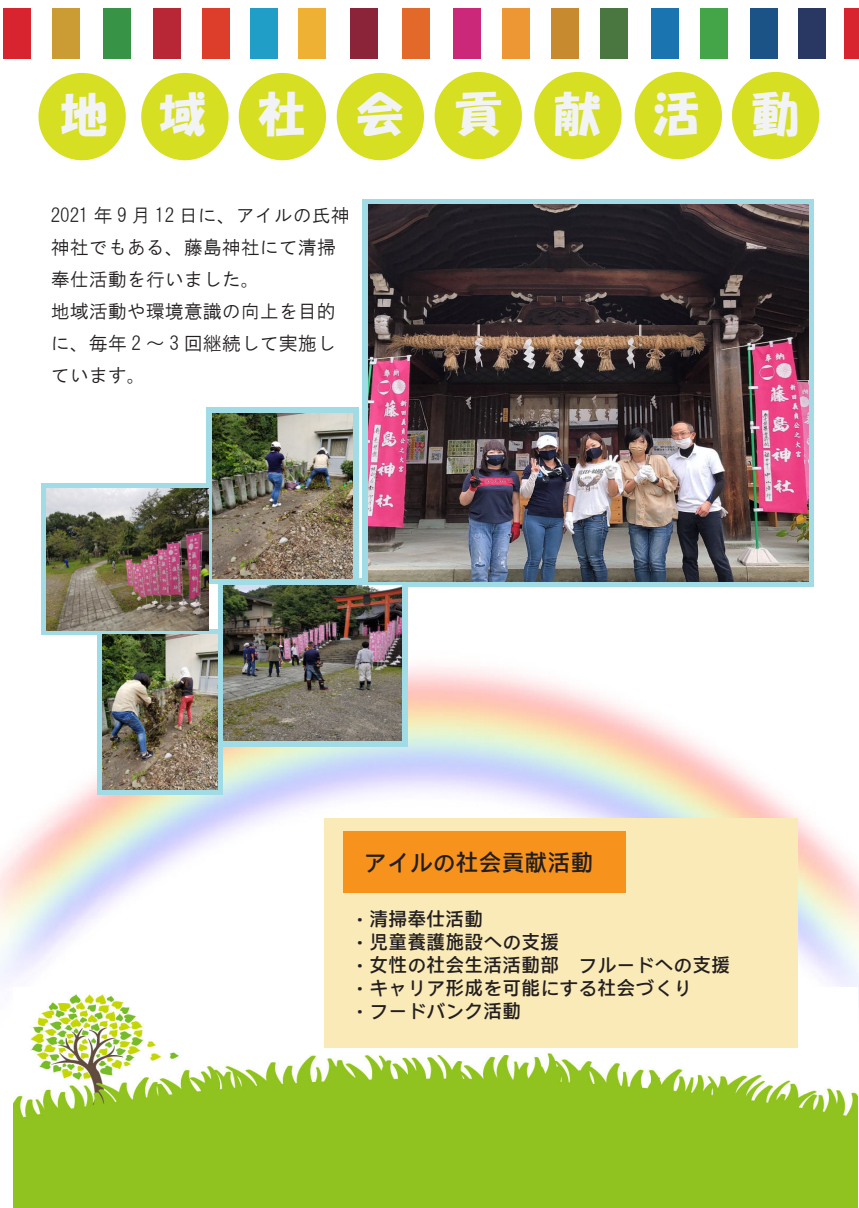
<style>
.page{position:relative;width:859px;height:1208px;background:#fff}
.page>*{position:absolute;margin:0;border:0;box-sizing:border-box;transform-origin:0 0}
.t1{font:47px "HGS Soei Kakupoptai";letter-spacing:1.1em;color:#f2f3f4}
.t2{font:23px "HP Simplified Jpan";color:#231f20}
.t3{font:19px/32px "HG Gothic M";color:#231f20}
.t4{font:19px/23px "HP Simplified Jpan";color:#231f20}
</style>
<div class="page">
<img style="left:0;top:528px;width:859px;height:680px">
<div style="left:218px;top:578px;width:190px;height:168px;background:#a1dbe6"></div>
<div style="left:97px;top:629px;width:125px;height:166px;background:#a1dbe6"></div>
<svg style="left:42px;top:483px;width:166px;height:151px;fill:#a1dbe6"></svg>
<svg style="left:206px;top:407px;width:152px;height:176px;fill:#a1dbe6"></svg>
<svg style="left:362px;top:199px;width:452px;height:387px;background:#96c2cc"></svg>
<img style="left:14px;top:988px;width:844px;height:220px">
<div style="left:141px;top:73px;width:88px;height:87px;background:#d6df21;border-radius:44px"></div>
<div style="left:38px;top:73px;width:88px;height:87px;background:#d6df21;border-radius:44px"></div>
<img style="left:368px;top:205px;width:440px;height:376px">
<div style="left:4px;top:9px;width:27px;height:50px;background:#d7242f"></div>
<div style="left:53px;top:9px;width:27px;height:50px;background:#ca9c33"></div>
<div style="left:103px;top:9px;width:27px;height:50px;background:#379446"></div>
<div style="left:153px;top:9px;width:27px;height:50px;background:#b82735"></div>
<div style="left:202px;top:9px;width:28px;height:50px;background:#dd3d2b"></div>
<div style="left:251px;top:9px;width:27px;height:50px;background:#209ec7"></div>
<div style="left:299px;top:9px;width:27px;height:50px;background:#efb133"></div>
<div style="left:350px;top:9px;width:28px;height:50px;background:#8b2438"></div>
<div style="left:402px;top:9px;width:28px;height:50px;background:#e3692a"></div>
<div style="left:453px;top:9px;width:27px;height:50px;background:#cc287a"></div>
<div style="left:502px;top:9px;width:27px;height:50px;background:#ec9733"></div>
<div style="left:551px;top:9px;width:27px;height:50px;background:#c88a2f"></div>
<div style="left:600px;top:9px;width:28px;height:50px;background:#49773f"></div>
<div style="left:651px;top:9px;width:27px;height:50px;background:#1974af"></div>
<div style="left:701px;top:9px;width:27px;height:50px;background:#43a448"></div>
<div style="left:750px;top:9px;width:28px;height:50px;background:#1b5386"></div>
<div style="left:798px;top:9px;width:28px;height:50px;background:#293763"></div>
<div style="left:844px;top:9px;width:15px;height:50px;background:#d7242f"></div>
<img style="left:103px;top:634px;width:115px;height:156px">
<img style="left:212px;top:414px;width:140px;height:164px">
<img style="left:47px;top:489px;width:161px;height:141px">
<img style="left:223px;top:585px;width:178px;height:155px">
<div style="left:732px;top:72px;width:87px;height:87px;background:#d6df21;border-radius:44px"></div>
<div style="left:635px;top:72px;width:87px;height:87px;background:#d6df21;border-radius:44px"></div>
<div style="left:534px;top:72px;width:88px;height:87px;background:#d6df21;border-radius:44px"></div>
<div style="left:435px;top:72px;width:87px;height:87px;background:#d6df21;border-radius:44px"></div>
<div style="left:337px;top:73px;width:87px;height:87px;background:#d6df21;border-radius:44px"></div>
<div style="left:239px;top:73px;width:87px;height:87px;background:#d6df21;border-radius:44px"></div>
<div style="left:324px;top:818px;width:473px;height:229px;background:#f9eab8"></div>
<div style="left:343px;top:831px;width:283px;height:62px;background:#f7931d"></div>
<h1 class="t1" style="left:60px;top:91px;width:739px">地域社会貢献活動</h1>
<p class="t3" style="left:51px;top:199px;width:301px">2021 年 9 月 12 日に、アイルの氏神神社でもある、藤島神社にて清掃奉仕活動を行いました。<br>地域活動や環境意識の向上を目的に、毎年 2 ～ 3 回継続して実施しています。</p>
<p class="t2" style="left:364px;top:848px;width:232px">アイルの社会貢献活動</p>
<p class="t4" style="left:350px;top:908px;width:381px">・清掃奉仕活動<br>・児童養護施設への支援<br>・女性の社会生活活動部　フルードへの支援・キャリア形成を可能にする社会づくり<br>・フードバンク活動</p>
</div>
